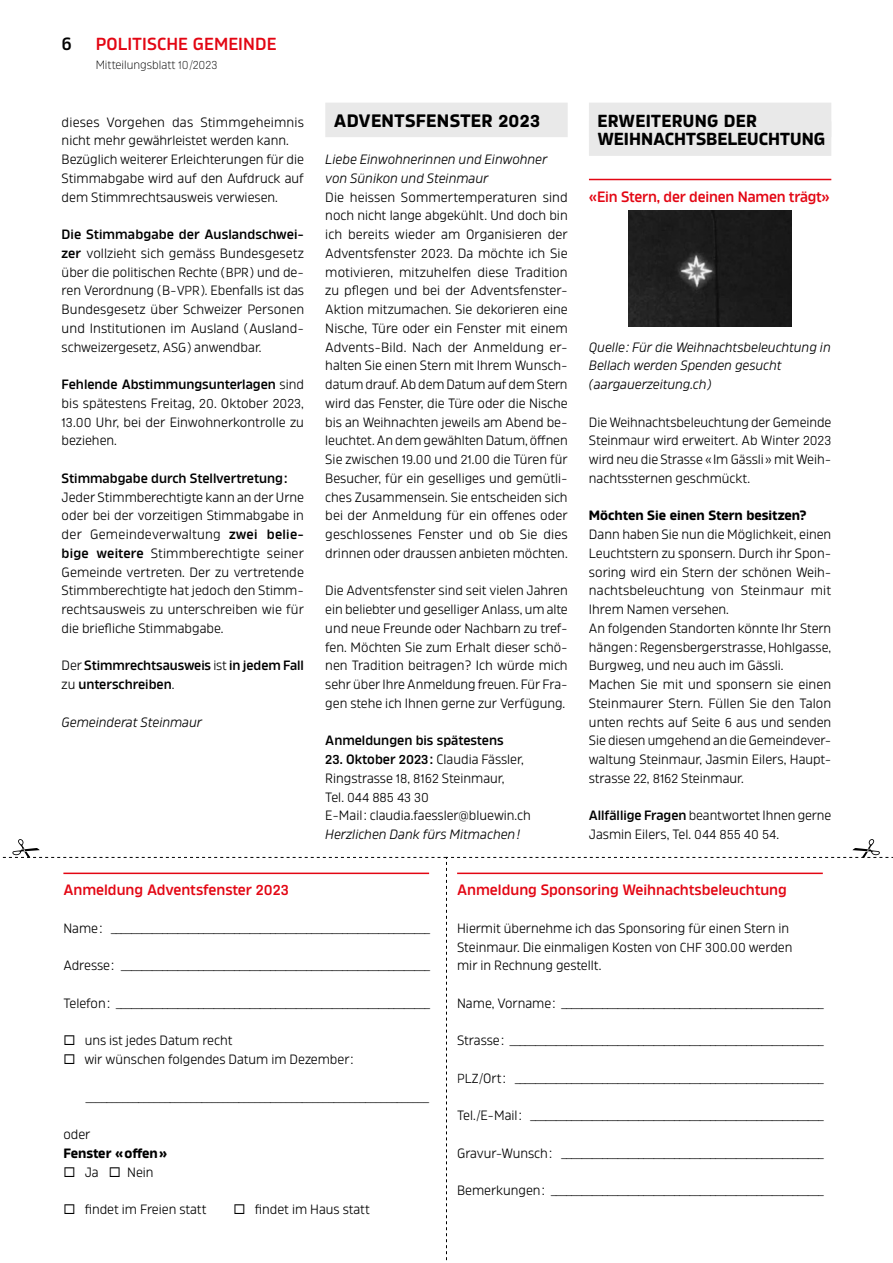
<style>
.page{position:relative;width:893px;height:1263px;background:#fff}
.page>*{position:absolute;margin:0;border:0;box-sizing:border-box;transform-origin:0 0}
.t1{font:700 18px "Amfibia";letter-spacing:.01em;color:#000}
.t2{font:600 18px "Amfibia";color:#000}
.t3{font:700 17.4px/18.8px "Amfibia";color:#000}
.t4{font:600 17.4px "Amfibia";letter-spacing:.01em;color:#e30613}
.t5{font:600 15px "Amfibia";letter-spacing:-.005em;color:#e30613}
.t6{font:13.5px/18.8px "Amfibia";color:#000;text-align:justify}
.t7{font:italic 13.5px/18.8px "Amfibia";color:#000}
.t8{font:600 13.5px/18.8px "Amfibia";letter-spacing:-.005em;color:#000}
.t9{font:700 13.5px "Amfibia";color:#000}
.t10{font:13.05px "Amfibia";color:#000}
.t11{font:300 12px "Amfibia";color:#000}
.s1{font-size:11.7px}
.s2{font-weight:600}
.s3{font-size:13.05px}
.s4{font-weight:400}
.s5{font-size:17.4px}
.s6{font-weight:600;font-size:13.05px}
.s7{font-size:13.5px}
.s8{font-size:14.55px}
</style>
<div class="page">
<div style="left:325px;top:103px;width:243px;height:34px;background:#e9e9e9"></div>
<div style="left:589px;top:103px;width:242px;height:34px;background:#e9e9e9"></div>
<div style="left:589px;top:121px;width:242px;height:35px;background:#e9e9e9"></div>
<hr style="left:589px;top:179px;width:242px;height:1px;background:#e30613">
<img style="left:628px;top:210px;width:164px;height:116px">
<svg style="left:2px;top:839px;width:886px;height:422px"></svg>
<hr style="left:457px;top:872px;width:366px;height:2px;background:#e30613">
<h1 class="t2" style="left:62px;top:33px;width:12px">6</h1>
<p class="t4" style="left:96px;top:33px;width:183px">POLITISCHE GEMEINDE</p>
<p class="t11" style="left:96px;top:58px;width:123px">Mitteilungsblatt <span class="s1">10</span>/<span class="s1">2023</span></p>
<p class="t6" style="left:62px;top:112px;width:244px;text-align:left">dieses Vorgehen das Stimmgeheimnis nicht mehr gewährleistet werden kann.<br>Bezüglich weiterer Erleichterungen für die Stimmabgabe wird auf den Aufdruck auf dem Stimmrechtsausweis verwiesen.</p>
<p class="t6" style="left:62px;top:225px;width:244px"><span class="s2">Die Stimmabgabe der Auslandschwei&shy;zer</span> vollzieht sich gemäss Bundesgesetz über die politischen Rechte (<span class="s3">BPR</span>) und de&shy;ren Verordnung (B-<span class="s3">VPR</span>). Ebenfalls ist das Bundesgesetz über Schweizer Personen und Institutionen im Ausland (Ausland&shy;schweizergesetz, <span class="s3">ASG</span>) anwendbar.</p>
<p class="t6" style="left:62px;top:375px;width:244px"><span class="s2">Fehlende Abstimmungsunterlagen</span> sind bis spätestens Freitag, <span class="s3">20</span>. Oktober <span class="s3">2023</span>, <span class="s3">13</span>.<span class="s3">00</span> Uhr, bei der Einwohnerkontrolle zu beziehen.</p>
<p class="t8" style="left:62px;top:469px;width:227px">Stimmabgabe durch Stellvertretung:</p>
<p class="t6" style="left:62px;top:487px;width:244px">Jeder Stimmberechtigte kann an der Urne oder bei der vorzeitigen Stimmabgabe in der Gemeindeverwaltung <span class="s2">zwei belie&shy;bige weitere</span> Stimmberechtigte seiner Gemeinde vertreten. Der zu vertretende Stimmberechtigte hat jedoch den Stimm&shy;rechtsausweis zu unterschreiben wie für die briefliche Stimmabgabe.</p>
<p class="t8" style="left:62px;top:656px;width:244px"><span class="s4">Der</span> Stimmrechtsausweis <span class="s4">ist</span> in jedem Fall <span class="s4">zu</span> unterschreiben<span class="s4">.</span></p>
<p class="t7" style="left:62px;top:712px;width:142px">Gemeinderat Steinmaur</p>
<h1 class="t1" style="left:334px;top:110px;width:208px">ADVENTSFENSTER <span class="s5">2023</span></h1>
<p class="t7" style="left:325px;top:150px;width:224px">Liebe Einwohnerinnen und Einwohner von Sünikon und Steinmaur</p>
<p class="t6" style="left:325px;top:187px;width:244px">Die heissen Sommertemperaturen sind noch nicht lange abgekühlt. Und doch bin ich bereits wieder am Organisieren der Adventsfenster <span class="s3">2023</span>. Da möchte ich Sie motivieren, mitzuhelfen diese Tradition zu pflegen und bei der Adventsfenster-Aktion mitzumachen. Sie dekorieren eine Nische, Türe oder ein Fenster mit einem Advents-Bild. Nach der Anmeldung er&shy;halten Sie einen Stern mit Ihrem Wunsch&shy;datum drauf. Ab dem Datum auf dem Stern wird das Fenster, die Türe oder die Nische bis an Weihnachten jeweils am Abend be&shy;leuchtet. An dem gewählten Datum, öffnen Sie zwischen <span class="s3">19</span>.<span class="s3">00</span> und <span class="s3">21</span>.<span class="s3">00</span> die Türen für Besucher, für ein geselliges und gemütli&shy;ches Zusammensein. Sie entscheiden sich bei der Anmeldung für ein offenes oder geschlossenes Fenster und ob Sie dies drinnen oder draussen anbieten möchten.</p>
<p class="t6" style="left:325px;top:581px;width:244px">Die Adventsfenster sind seit vielen Jahren ein beliebter und geselliger Anlass, um alte und neue Freunde oder Nachbarn zu tref&shy;fen. Möchten Sie zum Erhalt dieser schö&shy;nen Tradition beitragen? Ich würde mich sehr über Ihre Anmeldung freuen. Für Fra&shy;gen stehe ich Ihnen gerne zur Verfügung.</p>
<p class="t8" style="left:325px;top:731px;width:180px">Anmeldungen bis spätestens</p>
<p class="t6" style="left:325px;top:750px;width:200px"><span class="s6">23</span><span class="s2">. Oktober</span> <span class="s6">2023</span><span class="s2">:</span> Claudia Fässler,<br>Ringstrasse <span class="s3">18</span>, <span class="s3">8162</span> Steinmaur,</p>
<p class="t10" style="left:325px;top:789px;width:105px"><span class="s7">Tel.</span> 044 885 43 30</p>
<p class="t6" style="left:325px;top:806px;width:207px">E-Mail: claudia.faessler@bluewin.ch</p>
<p class="t7" style="left:325px;top:825px;width:197px">Herzlichen Dank fürs Mitmachen!</p>
<p class="t3" style="left:597px;top:111px;width:229px">ERWEITERUNG DER<br>WEIHNACHTSBELEUCHTUNG</p>
<p class="t5" style="left:589px;top:188px;width:242px">«Ein Stern, der deinen Namen trägt»</p>
<p class="t7" style="left:589px;top:337px;width:243px">Quelle: Für die Weihnachtsbeleuchtung in<br>Bellach werden Spenden gesucht (aargauerzeitung.ch)</p>
<p class="t6" style="left:589px;top:412px;width:244px">Die Weihnachtsbeleuchtung der Gemeinde Steinmaur wird erweitert. Ab Winter <span class="s3">2023 </span>wird neu die Strasse «Im Gässli» mit Weih&shy;nachtssternen geschmückt.</p>
<p class="t9" style="left:589px;top:508px;width:219px">Möchten Sie einen Stern besitzen?</p>
<p class="t6" style="left:589px;top:525px;width:244px;text-align:left">Dann haben Sie nun die Möglichkeit, einen Leuchtstern zu sponsern. Durch ihr Spon&shy;soring wird ein Stern der schönen Weih&shy;nachtsbeleuchtung von Steinmaur mit Ihrem Namen versehen.<br>An folgenden Standorten könnte Ihr Stern hängen: Regensbergerstrasse, Hohlgasse, Burgweg, und neu auch im Gässli.<br>Machen Sie mit und sponsern sie einen Steinmaurer Stern. Füllen Sie den Talon unten rechts auf Seite <span class="s3">6</span> aus und senden Sie diesen umgehend an die Gemeindever&shy;waltung Steinmaur, Jasmin Eilers, Haupt&shy;strasse <span class="s3">22</span>, <span class="s3">8162</span> Steinmaur.</p>
<p class="t6" style="left:589px;top:806px;width:244px"><span class="s2">Allfällige Fragen</span> beantwortet Ihnen gerne<br>Jasmin Eilers, Tel. <span class="s3">044 855 40 54</span>.</p>
<p class="t5" style="left:63px;top:881px;width:227px">Anmeldung Adventsfenster <span class="s8">2023</span></p>
<p class="t6" style="left:63px;top:919px;width:369px">N a m e : ______________________________________________________________</p>
<p class="t6" style="left:63px;top:956px;width:369px">A d r e s s e : ____________________________________________________________</p>
<p class="t6" style="left:63px;top:994px;width:369px">Te l e f o n : _____________________________________________________________</p>
<p class="t6" style="left:63px;top:1031px;width:171px">◻ uns ist jedes Datum recht</p>
<p class="t6" style="left:63px;top:1050px;width:292px">◻ wir wünschen folgendes Datum im Dezember:</p>
<p class="t6" style="left:85px;top:1087px;width:347px">_________________________________________________________________</p>
<p class="t6" style="left:63px;top:1125px;width:29px">oder</p>
<p class="t9" style="left:63px;top:1145px;width:105px">Fenster «offen»</p>
<p class="t6" style="left:63px;top:1162px;width:92px">◻ Ja ◻ Nein</p>
<p class="t6" style="left:63px;top:1200px;width:145px">◻ findet im Freien statt</p>
<p class="t6" style="left:233px;top:1200px;width:138px">◻ findet im Haus statt</p>
<p class="t5" style="left:457px;top:881px;width:331px">Anmeldung Sponsoring Weihnachtsbeleuchtung</p>
<p class="t6" style="left:457px;top:919px;width:337px;text-align:left">Hiermit übernehme ich das Sponsoring für einen Stern in<br>Steinmaur. Die einmaligen Kosten von <span class="s3">CHF 300</span>.<span class="s3">00</span> werden mir in Rechnung gestellt.</p>
<p class="t6" style="left:457px;top:994px;width:369px">N a m e , Vo r n a m e : ___________________________________________________</p>
<p class="t6" style="left:457px;top:1031px;width:369px">S t r a s s e : _____________________________________________________________</p>
<p class="t6" style="left:457px;top:1069px;width:369px"><span class="s3">P L Z</span> / O r t : ____________________________________________________________</p>
<p class="t6" style="left:457px;top:1106px;width:369px">Te l . / E - M a i l : _________________________________________________________</p>
<p class="t6" style="left:457px;top:1144px;width:369px">G r a v u r-W u n s c h : ___________________________________________________</p>
<p class="t6" style="left:457px;top:1181px;width:369px">B e m e r k u n g e n : _____________________________________________________</p>
</div>
